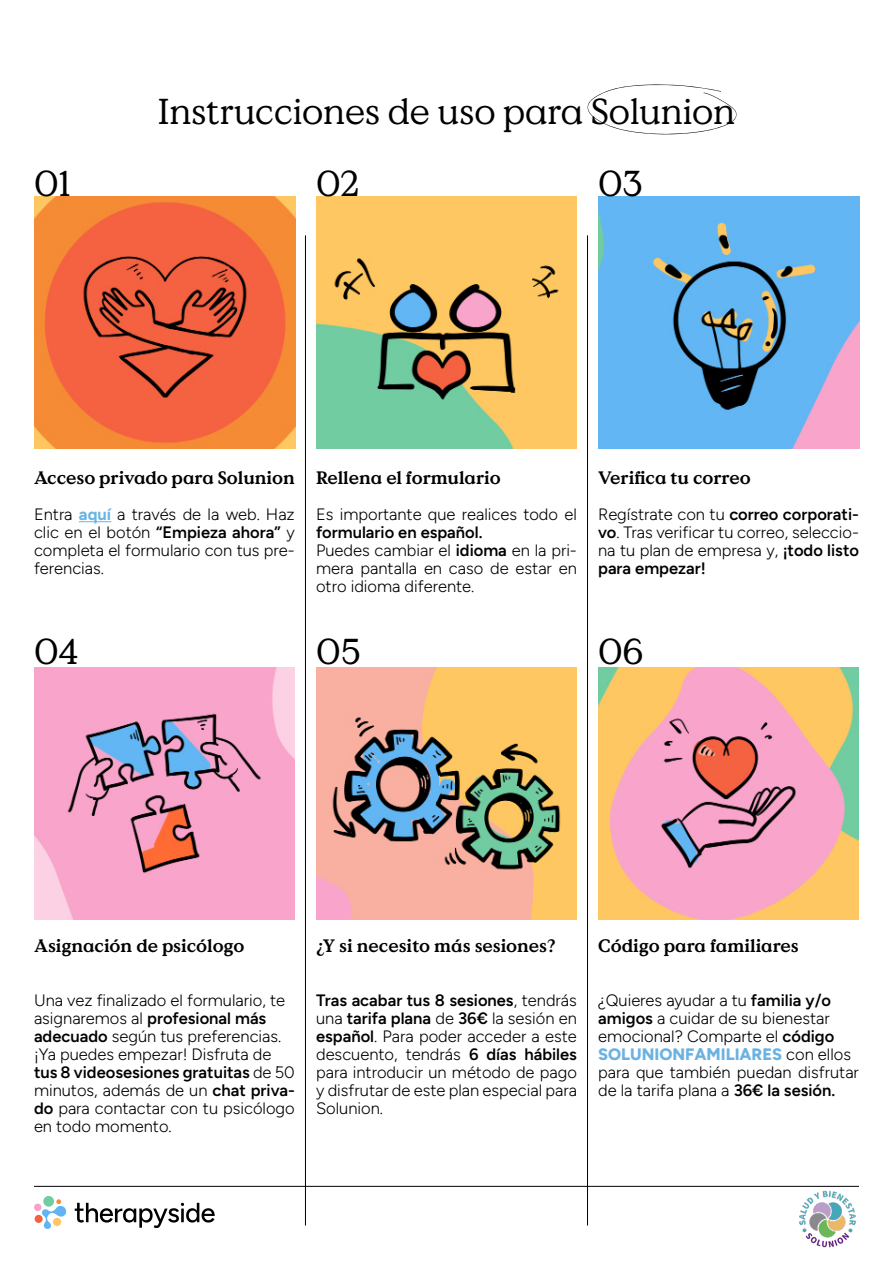
<style>
.page{position:relative;width:893px;height:1263px;background:#fff}
.page>*{position:absolute;margin:0;border:0;box-sizing:border-box;transform-origin:0 0}
.t1{font:36px "Value Serif Pro";letter-spacing:-.005em;color:#000}
.t2{font:700 18px "Value Serif Pro";color:#000}
.t3{font:300 16.5px/18px "Figtree";color:#000;text-align:justify}
.s1{font-weight:700;color:#6ab4e4}
.s2{font-weight:600}
.s3{font-weight:800;color:#6ab2e3}
</style>
<div class="page">
<img style="left:316px;top:197px;width:261px;height:252px">
<img style="left:598px;top:197px;width:262px;height:252px">
<img style="left:34px;top:197px;width:262px;height:252px">
<img style="left:34px;top:667px;width:261px;height:253px">
<hr style="left:79px;top:521px;width:32px;height:1px;background:#6ab4e4">
<hr style="left:587px;top:235px;width:1px;height:990px;background:#000">
<hr style="left:305px;top:235px;width:1px;height:990px;background:#000">
<hr style="left:34px;top:1186px;width:825px;height:1px;background:#000">
<svg style="left:75px;top:1203px;width:140px;height:25px"></svg>
<div style="left:34px;top:1203px;width:7px;height:8px;background:#faa3c9;border-radius:50%"></div>
<div style="left:35px;top:1215px;width:8px;height:8px;background:#f56140;border-radius:50%"></div>
<div style="left:43px;top:1196px;width:11px;height:11px;background:#70cca1;border-radius:50%"></div>
<svg style="left:42px;top:1199px;width:24px;height:30px"></svg>
<svg style="left:587px;top:84px;width:150px;height:51px"></svg>
<svg style="left:316px;top:667px;width:261px;height:253px;background:#cea57f"></svg>
<svg style="left:598px;top:667px;width:261px;height:253px;background:#e9a89b"></svg>
<img style="left:799px;top:1190px;width:57px;height:58px">
<h1 class="t1" style="left:34px;top:162px;width:38px">01</h1>
<h1 class="t1" style="left:158px;top:90px;width:579px">Instrucciones de uso para Solunion</h1>
<h1 class="t1" style="left:316px;top:162px;width:45px">02</h1>
<h1 class="t1" style="left:598px;top:162px;width:47px">03</h1>
<p class="t2" style="left:34px;top:467px;width:262px">Acceso privado para Solunion</p>
<p class="t3" style="left:34px;top:505px;width:262px">Entra <span class="s1">aquí</span> a través de la web. Haz clic en el botón <span class="s2">“Empieza ahora”</span> y completa el formulario con tus pre&shy;ferencias.</p>
<h1 class="t1" style="left:34px;top:630px;width:46px">04</h1>
<p class="t2" style="left:316px;top:467px;width:186px">Rellena el formulario</p>
<p class="t3" style="left:316px;top:505px;width:262px">Es importante que realices todo el</p>
<p class="t3" style="left:316px;top:523px;width:262px;text-align:left"><span class="s2">formulario en español.<br></span>Puedes cambiar el <span class="s2">idioma</span> en la pri&shy;mera pantalla en caso de estar en otro idioma diferente.</p>
<h1 class="t1" style="left:316px;top:630px;width:47px">05</h1>
<p class="t2" style="left:598px;top:467px;width:154px">Verifica tu correo</p>
<p class="t3" style="left:598px;top:505px;width:262px">Regístrate con tu <span class="s2">correo corporati&shy;vo</span>. Tras verificar tu correo, seleccio&shy;na tu plan de empresa y, <span class="s2">¡todo listo para empezar!</span></p>
<h1 class="t1" style="left:598px;top:630px;width:47px">06</h1>
<p class="t2" style="left:34px;top:935px;width:212px">Asignación de psicólogo</p>
<p class="t3" style="left:34px;top:991px;width:262px;text-align:left">Una vez finalizado el formulario, te asignaremos al <span class="s2">profesional más adecuado</span> según tus preferencias. ¡Ya puedes empezar! Disfruta de <span class="s2">tus 8 videosesiones gratuitas</span> de 50 minutos, además de un <span class="s2">chat priva&shy;do</span> para contactar con tu psicólogo en todo momento.</p>
<p class="t2" style="left:316px;top:935px;width:241px">¿Y si necesito más sesiones?</p>
<p class="t3" style="left:316px;top:991px;width:262px"><span class="s2">Tras acabar tus 8 sesiones</span>, tendrás una <span class="s2">tarifa plana</span> de <span class="s2">36€</span> la sesión en <span class="s2">español</span>. Para poder acceder a este descuento, tendrás <span class="s2">6 días hábiles </span>para introducir un método de pago y disfrutar de este plan especial para Solunion.</p>
<p class="t2" style="left:598px;top:935px;width:202px">Código para familiares</p>
<p class="t3" style="left:598px;top:991px;width:262px;text-align:left">¿Quieres ayudar a tu <span class="s2">familia y/o amigos</span> a cuidar de su bienestar emocional? Comparte el <span class="s2">código<br></span><span class="s3">SOLUNIONFAMILIARES</span> con ellos para que también puedan disfrutar de la tarifa plana a <span class="s2">36€ la sesión.</span></p>
</div>
